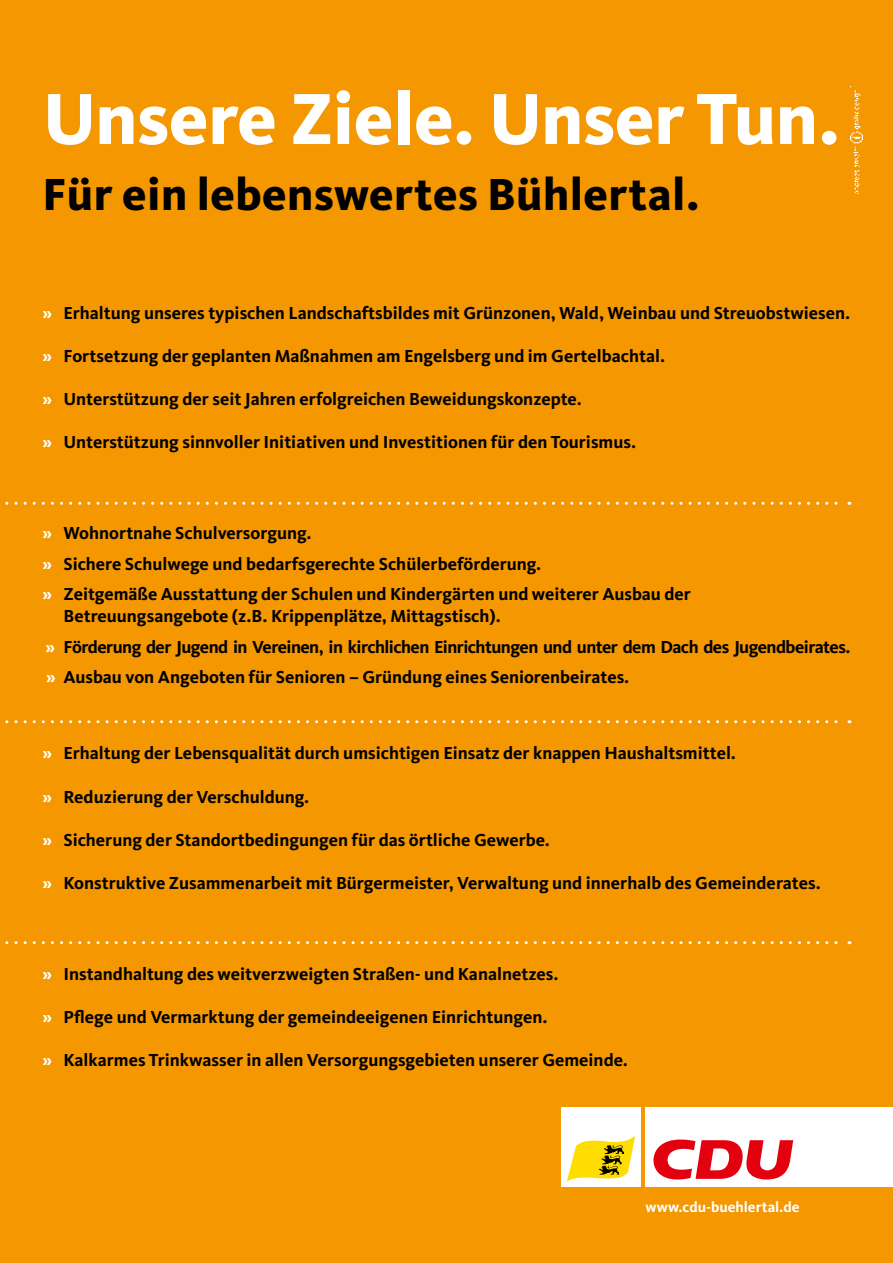
<style>
.page{position:relative;width:893px;height:1263px;background:#f49700}
.page>*{position:absolute;margin:0;border:0;box-sizing:border-box;transform-origin:0 0}
.t1{font:800 75px "CDU Kievit";letter-spacing:-.005em;color:#fff}
.t2{font:800 46.5px "CDU Kievit";letter-spacing:.01em;color:#000}
.t3{font:700 18px/30.6px "CDU Kievit";color:#000}
.t4{font:700 15px "CDU Kievit";color:#fff}
.s1{color:#fff}
</style>
<div class="page">
<svg style="left:5px;top:502px;width:845px;height:3px"></svg>
<svg style="left:5px;top:720px;width:845px;height:3px"></svg>
<svg style="left:5px;top:941px;width:845px;height:3px"></svg>
<div style="left:645px;top:1107px;width:248px;height:80px;background:#fff"></div>
<div style="left:561px;top:1107px;width:80px;height:80px;background:#fff"></div>
<svg style="left:653px;top:1139px;width:140px;height:40px"></svg>
<svg style="left:567px;top:1136px;width:68px;height:46px"></svg>
<img style="left:850px;top:86px;width:12px;height:107px">
<h1 class="t1" style="left:43px;top:74px;width:799px">Unsere Ziele. Unser Tun.</h1>
<h2 class="t2" style="left:43px;top:167px;width:659px">Für ein lebenswertes Bühlertal.</h2>
<p class="t3" style="left:43px;top:297px;width:809px"><span class="s1">»</span> Erhaltung unseres typischen Landschaftsbildes mit Grünzonen, Wald, Weinbau und Streuobstwiesen.</p>
<p class="t3" style="left:43px;top:341px;width:624px"><span class="s1">»</span> Fortsetzung der geplanten Maßnahmen am Engelsberg und im Gertelbachtal.</p>
<p class="t3" style="left:43px;top:384px;width:541px"><span class="s1">»</span> Unterstützung der seit Jahren erfolgreichen Beweidungskonzepte.</p>
<p class="t3" style="left:43px;top:427px;width:595px"><span class="s1">»</span> Unterstützung sinnvoller Initiativen und Investitionen für den Tourismus.</p>
<p class="t3" style="left:43px;top:518px;width:650px"><span class="s1">»</span> Wohnortnahe Schulversorgung.<br><span class="s1">»</span> Sichere Schulwege und bedarfsgerechte Schülerbeförderung.<br><span class="s1">»</span> Zeitgemäße Ausstattung der Schulen und Kindergärten und weiterer Ausbau der</p>
<p class="t3" style="left:45px;top:601px;width:806px;text-indent:18px">Betreuungsangebote (z.B. Krippenplätze, Mittagstisch).<br><span class="s1">»</span> Förderung der Jugend in Vereinen, in kirchlichen Einrichtungen und unter dem Dach des Jugendbeirates. <span class="s1">»</span> Ausbau von Angeboten für Senioren – Gründung eines Seniorenbeirates.</p>
<p class="t3" style="left:43px;top:738px;width:695px"><span class="s1">»</span> Erhaltung der Lebensqualität durch umsichtigen Einsatz der knappen Haushaltsmittel.</p>
<p class="t3" style="left:43px;top:781px;width:268px"><span class="s1">»</span> Reduzierung der Verschuldung.</p>
<p class="t3" style="left:43px;top:824px;width:509px"><span class="s1">»</span> Sicherung der Standortbedingungen für das örtliche Gewerbe.</p>
<p class="t3" style="left:43px;top:868px;width:780px"><span class="s1">»</span> Konstruktive Zusammenarbeit mit Bürgermeister, Verwaltung und innerhalb des Gemeinderates.</p>
<p class="t3" style="left:43px;top:958px;width:517px"><span class="s1">»</span> Instandhaltung des weitverzweigten Straßen- und Kanalnetzes.</p>
<p class="t3" style="left:43px;top:1001px;width:506px"><span class="s1">»</span> Pflege und Vermarktung der gemeindeeigenen Einrichtungen.</p>
<p class="t3" style="left:43px;top:1045px;width:587px"><span class="s1">»</span> Kalkarmes Trinkwasser in allen Versorgungsgebieten unserer Gemeinde.</p>
<p class="t4" style="left:645px;top:1198px;width:156px">www.cdu-buehlertal.de</p>
</div>
